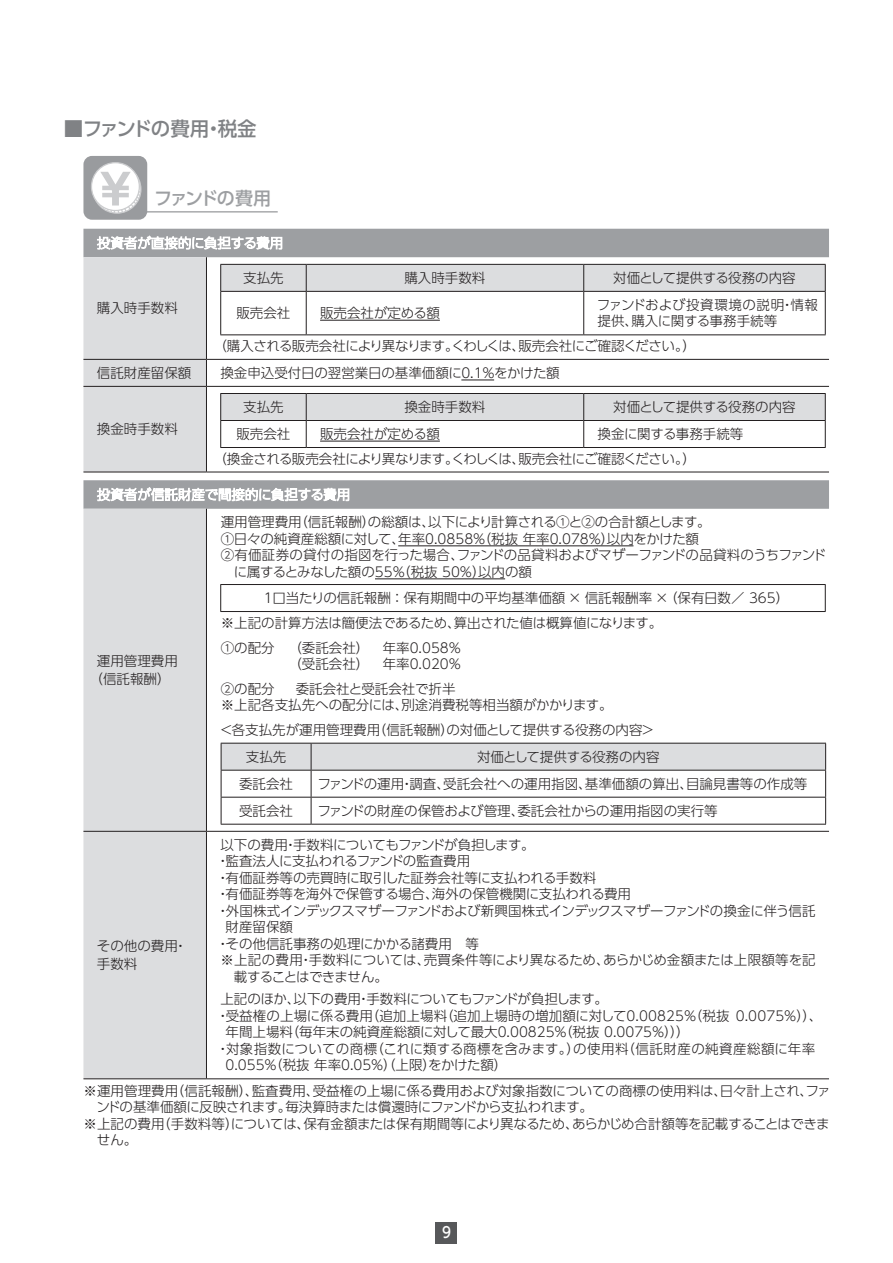
<style>
.page{position:relative;width:893px;height:1263px;background:#fff}
.page>*{position:absolute;margin:0;border:0;box-sizing:border-box;transform-origin:0 0}
.t1{font:500 19.5px "UD Shin Go Pro";letter-spacing:-.06em;color:#808285}
.t2{font:500 18px "UD Shin Go Pro";letter-spacing:-.095em;color:#9d9fa2}
.t3{font:500 15px "UD Shin Go Pro";color:#fff;scale:.9 1}
.t4{font:300 13.5px/16.5px "UD Shin Go Pro";color:#231f20}
.t5{font:300 13.5px/24.5px "UD Shin Go Pro";letter-spacing:-.035em;color:#231f20}
.t6{font:300 13.5px "UD Shin Go Pro";letter-spacing:-.025em;color:#231f20}
.t7{font:300 13.5px "UD Shin Go Pro";letter-spacing:-.02em;color:#231f20}
.t8{font:300 13.5px "UD Shin Go Pro";letter-spacing:-.04em;color:#231f20}
.t9{font:300 13.5px "UD Shin Go Pro";letter-spacing:.035em;color:#231f20}
.t10{font:300 13.5px "UD Shin Go Pro";letter-spacing:-.045em;color:#231f20}
.t11{font:300 13.5px "UD Shin Go Pro";letter-spacing:-.055em;color:#231f20}
</style>
<div class="page">
<div style="left:436px;top:1222px;width:21px;height:21px;background:#57585a"></div>
<div style="left:83px;top:156px;width:64px;height:64px;background:#999b9e;border-radius:9px"></div>
<div style="left:91px;top:163px;width:48px;height:48px;background:#fff;border-radius:50%"></div>
<div style="left:91px;top:162px;width:49px;height:49px;border:1px solid #cbccce;border-radius:50%"></div>
<svg style="left:100px;top:172px;width:42px;height:42px"></svg>
<hr style="left:128px;top:211px;width:150px;height:1px;background:#999b9e">
<svg style="left:83px;top:229px;width:746px;height:280px"></svg>
<div style="left:83px;top:509px;width:123px;height:569px;background:#dcdddf"></div>
<hr style="left:206px;top:386px;width:623px;height:1px;background:#231f20">
<hr style="left:83px;top:472px;width:123px;height:1px;background:#231f20">
<hr style="left:206px;top:472px;width:623px;height:1px;background:#231f20">
<hr style="left:83px;top:831px;width:123px;height:1px;background:#231f20">
<hr style="left:206px;top:831px;width:623px;height:1px;background:#231f20">
<hr style="left:206px;top:832px;width:1px;height:246px;background:#231f20">
<hr style="left:83px;top:1078px;width:123px;height:1px;background:#231f20">
<hr style="left:206px;top:1078px;width:623px;height:1px;background:#231f20">
<hr style="left:206px;top:509px;width:1px;height:322px;background:#231f20">
<hr style="left:206px;top:359px;width:623px;height:1px;background:#231f20">
<div style="left:83px;top:257px;width:124px;height:215px;background:#dcdddf"></div>
<svg style="left:97px;top:235px;width:185px;height:15px"></svg>
<svg style="left:220px;top:264px;width:606px;height:27px;background:#d3d4d6"></svg>
<hr style="left:220px;top:291px;width:86px;height:1px;background:#231f20">
<hr style="left:220px;top:292px;width:1px;height:42px;background:#231f20">
<hr style="left:306px;top:291px;width:278px;height:1px;background:#231f20">
<hr style="left:306px;top:292px;width:1px;height:42px;background:#231f20">
<hr style="left:584px;top:291px;width:242px;height:1px;background:#231f20">
<hr style="left:583px;top:292px;width:1px;height:42px;background:#231f20">
<hr style="left:825px;top:292px;width:1px;height:42px;background:#231f20">
<hr style="left:220px;top:334px;width:86px;height:1px;background:#231f20">
<hr style="left:306px;top:334px;width:278px;height:1px;background:#231f20">
<hr style="left:584px;top:334px;width:242px;height:1px;background:#231f20">
<hr style="left:320px;top:320px;width:120px;height:1px;background:#231f20">
<hr style="left:461px;top:380px;width:33px;height:1px;background:#231f20">
<svg style="left:220px;top:393px;width:606px;height:54px"></svg>
<hr style="left:220px;top:447px;width:86px;height:1px;background:#231f20">
<hr style="left:306px;top:447px;width:278px;height:1px;background:#231f20">
<hr style="left:584px;top:447px;width:242px;height:1px;background:#231f20">
<hr style="left:320px;top:441px;width:120px;height:1px;background:#231f20">
<svg style="left:97px;top:487px;width:252px;height:14px"></svg>
<hr style="left:220px;top:584px;width:606px;height:1px;background:#231f20">
<svg style="left:220px;top:585px;width:1px;height:26px"></svg>
<svg style="left:825px;top:585px;width:1px;height:26px"></svg>
<hr style="left:220px;top:611px;width:606px;height:1px;background:#231f20">
<hr style="left:398px;top:545px;width:235px;height:1px;background:#231f20">
<hr style="left:375px;top:578px;width:130px;height:1px;background:#231f20">
<svg style="left:221px;top:743px;width:605px;height:81px"></svg>
<hr style="left:221px;top:824px;width:90px;height:1px;background:#231f20">
<hr style="left:311px;top:824px;width:515px;height:1px;background:#231f20">
<h1 class="t1" style="left:64px;top:112px;width:194px">■ファンドの費用・税金</h1>
<h2 class="t2" style="left:154px;top:184px;width:118px">ファンドの費用</h2>
<p class="t4" style="left:97px;top:300px;width:82px">購入時手数料</p>
<p class="t4" style="left:243px;top:269px;width:42px">支払先</p>
<p class="t4" style="left:404px;top:269px;width:82px">購入時手数料</p>
<p class="t4" style="left:613px;top:269px;width:184px">対価として提供する役務の内容</p>
<p class="t4" style="left:236px;top:304px;width:55px">販売会社</p>
<p class="t4" style="left:320px;top:304px;width:121px">販売会社が定める額</p>
<p class="t4" style="left:597px;top:296px;width:223px">ファンドおよび投資環境の説明・情報提供、購入に関する事務手続等</p>
<p class="t10" style="left:213px;top:335px;width:484px">（購入される販売会社により異なります。くわしくは、販売会社にご確認ください。）</p>
<p class="t4" style="left:97px;top:364px;width:96px">信託財産留保額</p>
<p class="t4" style="left:220px;top:364px;width:341px">換金申込受付日の翌営業日の基準価額に0.1％をかけた額</p>
<p class="t4" style="left:97px;top:420px;width:82px">換金時手数料</p>
<p class="t4" style="left:90px;top:651px;width:90px;line-height:18px;text-align:center">運用管理費用（信託報酬）</p>
<p class="t4" style="left:243px;top:398px;width:42px">支払先</p>
<p class="t4" style="left:404px;top:398px;width:82px">換金時手数料</p>
<p class="t4" style="left:613px;top:398px;width:184px">対価として提供する役務の内容</p>
<p class="t4" style="left:236px;top:425px;width:55px">販売会社</p>
<p class="t4" style="left:320px;top:425px;width:121px">販売会社が定める額</p>
<p class="t5" style="left:213px;top:421px;width:532px;text-indent:384px">換金に関する事務手続等（換金される販売会社により異なります。くわしくは、販売会社にご確認ください。）</p>
<p class="t4" style="left:221px;top:513px;width:491px">運用管理費用（信託報酬）の総額は、以下により計算される①と②の合計額とします。</p>
<p class="t4" style="left:221px;top:530px;width:480px">①日々の純資産総額に対して、年率0.0858％（税抜 年率0.078％）以内をかけた額</p>
<p class="t4" style="left:221px;top:546px;width:607px">②有価証券の貸付の指図を行った場合、ファンドの品貸料およびマザーファンドの品貸料のうちファンド</p>
<p class="t4" style="left:234px;top:563px;width:300px">に属するとみなした額の55％（税抜 50％）以内の額</p>
<p class="t4" style="left:221px;top:585px;width:570px;line-height:24.8px;text-indent:41px">１口当たりの信託報酬 ：保有期間中の平均基準価額 × 信託報酬率 × （保有日数／ 365）※上記の計算方法は簡便法であるため、算出された値は概算値になります。<br>①の配分 （委託会社） 年率0.058％</p>
<p class="t4" style="left:288px;top:655px;width:175px">（受託会社） 年率0.020％</p>
<p class="t4" style="left:221px;top:680px;width:55px">②の配分</p>
<p class="t4" style="left:221px;top:680px;width:393px;text-indent:75px">委託会社と受託会社で折半<br>※上記各支払先への配分には、別途消費税等相当額がかかります。</p>
<p class="t4" style="left:246px;top:716px;width:410px;line-height:26.7px;text-indent:-26px">＜各支払先が運用管理費用（信託報酬）の対価として提供する役務の内容＞支払先</p>
<p class="t4" style="left:477px;top:748px;width:184px">対価として提供する役務の内容</p>
<p class="t4" style="left:239px;top:775px;width:55px">委託会社</p>
<p class="t4" style="left:318px;top:775px;width:491px">ファンドの運用・調査、受託会社への運用指図、基準価額の算出、目論見書等の作成等</p>
<p class="t4" style="left:239px;top:802px;width:55px">受託会社</p>
<p class="t4" style="left:318px;top:802px;width:402px">ファンドの財産の保管および管理、委託会社からの運用指図の実行等</p>
<p class="t5" style="left:220px;top:832px;width:316px">以下の費用・手数料についてもファンドが負担します。</p>
<p class="t7" style="left:216px;top:850px;width:256px">・監査法人に支払われるファンドの監査費用</p>
<p class="t4" style="left:216px;top:869px;width:382px">・有価証券等の売買時に取引した証券会社等に支払われる手数料</p>
<p class="t4" style="left:216px;top:885px;width:416px">・有価証券等を海外で保管する場合、海外の保管機関に支払われる費用</p>
<p class="t8" style="left:216px;top:900px;width:601px">・外国株式インデックスマザーファンドおよび新興国株式インデックスマザーファンドの換金に伴う信託</p>
<p class="t4" style="left:226px;top:918px;width:69px">財産留保額</p>
<p class="t4" style="left:216px;top:935px;width:264px">・その他信託事務の処理にかかる諸費用　等</p>
<p class="t4" style="left:220px;top:951px;width:597px">※上記の費用・手数料については、売買条件等により異なるため、あらかじめ金額または上限額等を記</p>
<p class="t11" style="left:234px;top:966px;width:156px">載することはできません。</p>
<p class="t7" style="left:220px;top:988px;width:389px">上記のほか、以下の費用・手数料についてもファンドが負担します。</p>
<p class="t4" style="left:216px;top:1007px;width:608px">・受益権の上場に係る費用（追加上場料（追加上場時の増加額に対して0.00825％（税抜 0.0075％））、</p>
<p class="t4" style="left:226px;top:1023px;width:466px">年間上場料（毎年末の純資産総額に対して最大0.00825％（税抜 0.0075％）））</p>
<p class="t9" style="left:216px;top:1038px;width:601px">・対象指数についての商標（これに類する商標を含みます。）の使用料（信託財産の純資産総額に年率</p>
<p class="t4" style="left:226px;top:1056px;width:283px">0.055％（税抜 年率0.05％）（上限）をかけた額）</p>
<p class="t4" style="left:83px;top:1082px;width:749px">※運用管理費用（信託報酬）、監査費用、受益権の上場に係る費用および対象指数についての商標の使用料は、日々計上され、ファ</p>
<p class="t5" style="left:96px;top:1094px;width:498px">ンドの基準価額に反映されます。毎決算時または償還時にファンドから支払われます。</p>
<p class="t6" style="left:83px;top:1113px;width:748px">※上記の費用（手数料等）については、保有金額または保有期間等により異なるため、あらかじめ合計額等を記載することはできま</p>
<p class="t4" style="left:97px;top:1131px;width:42px">せん。</p>
<p class="t4" style="left:97px;top:936px;width:92px;line-height:18px">その他の費用・手数料</p>
<p class="t3" style="left:442px;top:1220px;width:11px">9</p>
</div>
